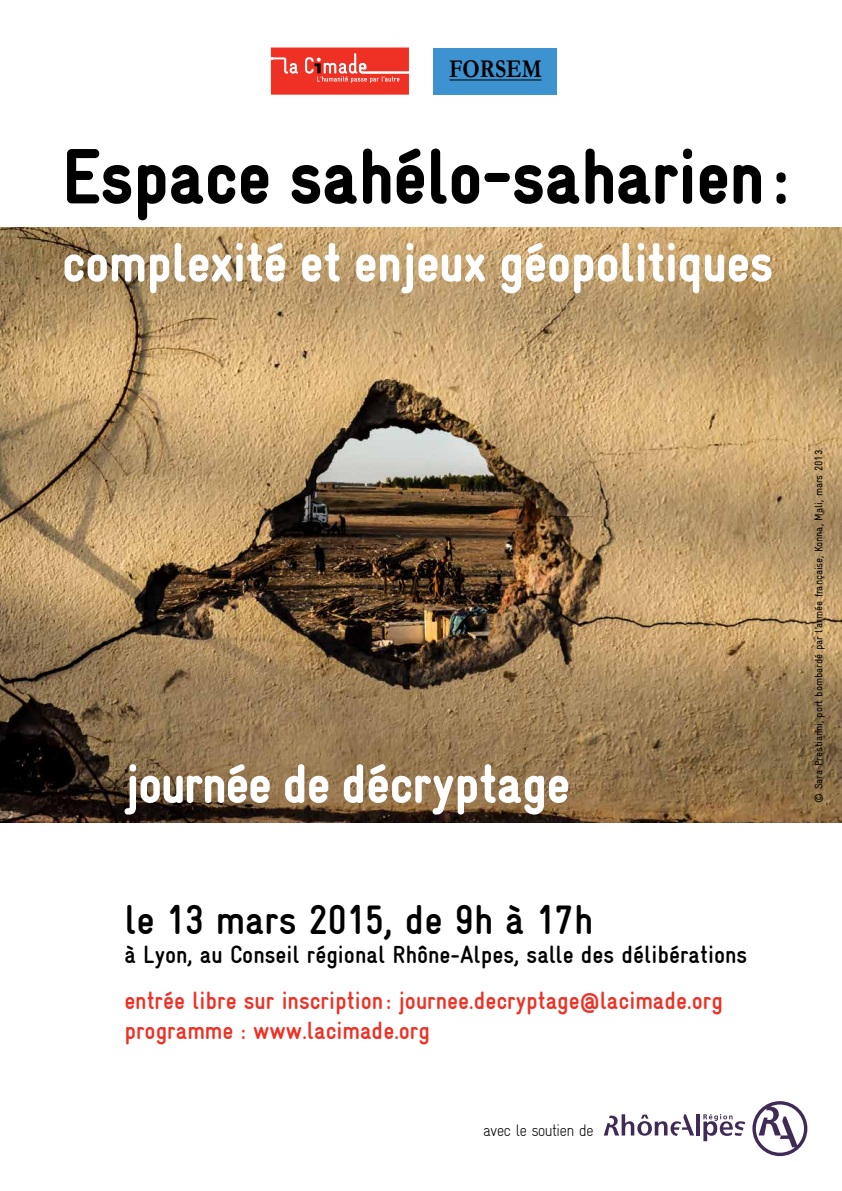
<style>
.page{position:relative;width:842px;height:1191px;background:#fff}
.page>*{position:absolute;margin:0;border:0;box-sizing:border-box;transform-origin:0 0}
.t1{font:900 condensed 78.7px "Gravur";letter-spacing:-.01em;color:#000}
.t2{font:900 condensed 55.2px "Gravur";letter-spacing:-.01em;color:#fff}
.t3{font:700 condensed 41.4px "Gravur";color:#000}
.t4{font:700 25.8px "Garamond";color:#000;scale:.85 1}
.t5{font:700 condensed 24.8px/29.8px "Gravur";color:#ee3124}
.t6{font:700 condensed 24.8px "Gravur";color:#000}
.t7{font:300 condensed 16.6px "Gravur";letter-spacing:-.05em;color:#000}
.t8{font:condensed 11px "Gravur";letter-spacing:-.01em;color:#000}
</style>
<div class="page">
<hr style="left:696px;top:1114px;width:4px;height:21px;background:#402b56">
<svg style="left:703px;top:1114px;width:42px;height:27px"></svg>
<svg style="left:604px;top:1114px;width:90px;height:21px"></svg>
<svg style="left:752px;top:1101px;width:55px;height:55px"></svg>
<img style="left:0;top:227px;width:842px;height:595px">
<svg style="left:271px;top:47px;width:138px;height:48px;background:#ee4a3e"></svg>
<div style="left:433px;top:48px;width:124px;height:47px;background:#3d93d0"></div>
<hr style="left:450px;top:80px;width:91px;height:1px;background:#000">
<p class="t4" style="left:449px;top:51px;width:111px">FORSEM</p>
<h1 class="t1" style="left:62px;top:133px;width:729px">Espace sahélo-saharien:</h1>
<h2 class="t2" style="left:62px;top:232px;width:713px">complexité et enjeux géopolitiques</h2>
<h2 class="t2" style="left:124px;top:753px;width:447px">journée de décryptage</h2>
<h3 class="t3" style="left:124px;top:896px;width:470px">le 13 mars 2015, de 9h à 17h</h3>
<p class="t6" style="left:124px;top:941px;width:624px">à Lyon, au Conseil régional Rhône-Alpes, salle des délibérations</p>
<p class="t5" style="left:124px;top:985px;width:600px">entrée libre sur inscription : journee.decryptage@lacimade.org programme : www.lacimade.org</p>
<p class="t7" style="left:483px;top:1121px;width:112px">avec le soutien de</p>
<p class="t8" style="left:812px;top:802px;width:356px;rotate:-90deg">© Sara Prestianni, port bombardé par l’armée française, Konna, Mali, mars 2013.</p>
</div>
